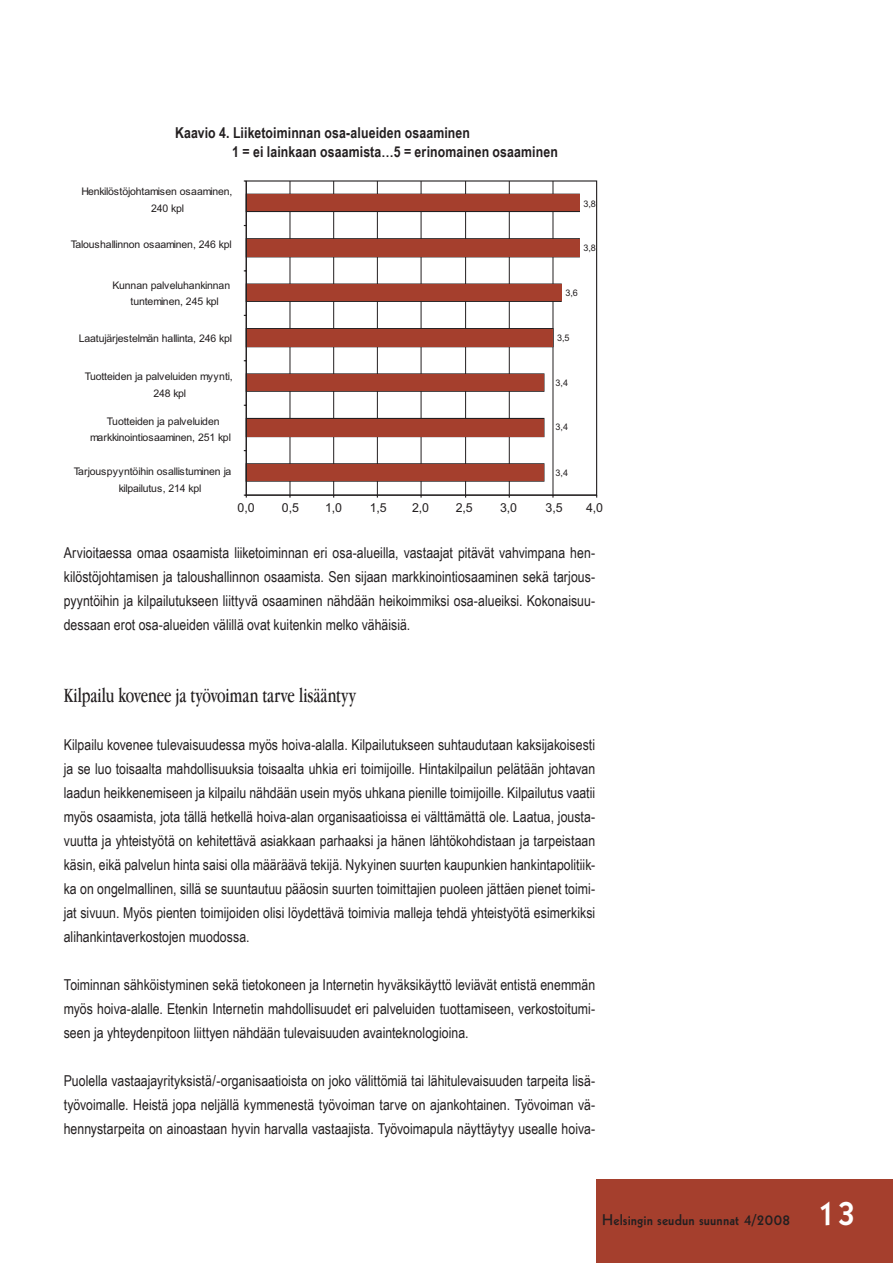
<style>
.page{position:relative;width:893px;height:1263px;background:#fff}
.page>*{position:absolute;margin:0;border:0;box-sizing:border-box;transform-origin:0 0}
.t1{font:36px "Geometric 231 BT Bold C";color:#fff}
.t2{font:21px "Garamond IT Cby BT";color:#231f20;scale:.7 1}
.t3{font:15px/24px "Arial Narrow";color:#231f20;text-align:justify}
.t4{font:700 15px/18px "Arial Narrow";letter-spacing:.01em;color:#231f20}
.t5{font:15px "Geometric 231 BT Bold C";letter-spacing:.01em;color:#231f20}
.t6{font:12.3px "Arial";color:#231f20}
.t7{font:10.5px/16.8px "Arial";letter-spacing:-.01em;color:#231f20}
.t8{font:9px "Arial";color:#231f20}
</style>
<div class="page">
<div style="left:596px;top:1179px;width:297px;height:84px;background:#a53f2d"></div>
<svg style="left:245px;top:180px;width:353px;height:316px"></svg>
<div style="left:247px;top:464px;width:297px;height:17px;background:#a53f2d"></div>
<div style="left:246px;top:418px;width:298px;height:19px;border:1px solid #231f20"></div>
<div style="left:247px;top:419px;width:297px;height:17px;background:#a53f2d"></div>
<div style="left:246px;top:373px;width:298px;height:19px;border:1px solid #231f20"></div>
<div style="left:247px;top:374px;width:297px;height:17px;background:#a53f2d"></div>
<div style="left:246px;top:328px;width:308px;height:19px;border:1px solid #231f20"></div>
<div style="left:247px;top:329px;width:306px;height:17px;background:#a53f2d"></div>
<div style="left:246px;top:283px;width:316px;height:19px;border:1px solid #231f20"></div>
<div style="left:247px;top:284px;width:314px;height:17px;background:#a53f2d"></div>
<div style="left:246px;top:238px;width:334px;height:19px;border:1px solid #231f20"></div>
<div style="left:247px;top:239px;width:332px;height:17px;background:#a53f2d"></div>
<div style="left:246px;top:194px;width:334px;height:18px;border:1px solid #231f20"></div>
<div style="left:247px;top:194px;width:332px;height:17px;background:#a53f2d"></div>
<hr style="left:246px;top:495px;width:351px;height:1px;background:#231f20">
<hr style="left:246px;top:181px;width:1px;height:314px;background:#231f20">
<p class="t4" style="left:232px;top:125px;width:327px;text-indent:-57px">Kaavio 4. Liiketoiminnan osa-alueiden osaaminen<br>1 = ei lainkaan osaamista…5 = erinomainen osaaminen</p>
<p class="t7" style="left:151px;top:184px;width:83px;text-indent:-70px">Henkilöstöjohtamisen osaaminen,<br>240 kpl</p>
<p class="t7" style="left:71px;top:237px;width:162px">Taloushallinnon osaaminen, 246 kpl</p>
<p class="t7" style="left:131px;top:277px;width:101px;text-indent:-18px">Kunnan palveluhankinnan tunteminen, 245 kpl</p>
<p class="t8" style="left:583px;top:200px;width:14px">3,8</p>
<p class="t8" style="left:583px;top:245px;width:14px">3,8</p>
<p class="t8" style="left:565px;top:290px;width:14px">3,6</p>
<p class="t7" style="left:79px;top:331px;width:155px">Laatujärjestelmän hallinta, 246 kpl</p>
<p class="t7" style="left:153px;top:369px;width:81px;text-indent:-69px">Tuotteiden ja palveluiden myynti,<br>248 kpl</p>
<p class="t7" style="left:90px;top:413px;width:143px;text-align:center">Tuotteiden ja palveluiden markkinointiosaaminen, 251 kpl</p>
<p class="t7" style="left:119px;top:464px;width:114px;text-indent:-45px">Tarjouspyyntöihin osallistuminen ja kilpailutus, 214 kpl</p>
<p class="t8" style="left:557px;top:334px;width:14px">3,5</p>
<p class="t8" style="left:556px;top:379px;width:14px">3,4</p>
<p class="t8" style="left:556px;top:424px;width:14px">3,4</p>
<p class="t8" style="left:556px;top:469px;width:14px">3,4</p>
<p class="t6" style="left:238px;top:503px;width:19px">0,0</p>
<p class="t6" style="left:282px;top:503px;width:19px">0,5</p>
<p class="t6" style="left:325px;top:503px;width:19px">1,0</p>
<p class="t6" style="left:370px;top:503px;width:19px">1,5</p>
<p class="t6" style="left:412px;top:503px;width:19px">2,0</p>
<p class="t6" style="left:456px;top:503px;width:19px">2,5</p>
<p class="t6" style="left:500px;top:503px;width:19px">3,0</p>
<p class="t6" style="left:546px;top:503px;width:19px">3,5</p>
<p class="t6" style="left:586px;top:503px;width:19px">4,0</p>
<p class="t3" style="left:64px;top:541px;width:533px">Arvioitaessa omaa osaamista liiketoiminnan eri osa-alueilla, vastaajat pitävät vahvimpana hen&shy;kilöstöjohtamisen ja taloushallinnon osaamista. Sen sijaan markkinointiosaaminen sekä tarjous&shy;pyyntöihin ja kilpailutukseen liittyvä osaaminen nähdään heikoimmiksi osa-alueiksi. Kokonaisuu&shy;dessaan erot osa-alueiden välillä ovat kuitenkin melko vähäisiä.</p>
<h2 class="t2" style="left:64px;top:683px;width:419px">Kilpailu kovenee ja työvoiman tarve lisääntyy</h2>
<p class="t3" style="left:64px;top:733px;width:533px">Kilpailu kovenee tulevaisuudessa myös hoiva-alalla. Kilpailutukseen suhtaudutaan kaksijakoisesti ja se luo toisaalta mahdollisuuksia toisaalta uhkia eri toimijoille. Hintakilpailun pelätään johtavan laadun heikkenemiseen ja kilpailu nähdään usein myös uhkana pienille toimijoille. Kilpailutus vaatii myös osaamista, jota tällä hetkellä hoiva-alan organisaatioissa ei välttämättä ole. Laatua, jousta&shy;vuutta ja yhteistyötä on kehitettävä asiakkaan parhaaksi ja hänen lähtökohdistaan ja tarpeistaan käsin, eikä palvelun hinta saisi olla määräävä tekijä. Nykyinen suurten kaupunkien hankintapolitiik&shy;ka on ongelmallinen, sillä se suuntautuu pääosin suurten toimittajien puoleen jättäen pienet toimi&shy;jat sivuun. Myös pienten toimijoiden olisi löydettävä toimivia malleja tehdä yhteistyötä esimerkiksi alihankintaverkostojen muodossa.</p>
<p class="t3" style="left:64px;top:973px;width:533px">Toiminnan sähköistyminen sekä tietokoneen ja Internetin hyväksikäyttö leviävät entistä enemmän myös hoiva-alalle. Etenkin Internetin mahdollisuudet eri palveluiden tuottamiseen, verkostoitumi&shy;seen ja yhteydenpitoon liittyen nähdään tulevaisuuden avainteknologioina.</p>
<p class="t3" style="left:64px;top:1069px;width:533px">Puolella vastaajayrityksistä/-organisaatioista on joko välittömiä tai lähitulevaisuuden tarpeita lisä&shy;työvoimalle. Heistä jopa neljällä kymmenestä työvoiman tarve on ajankohtainen. Työvoiman vä&shy;hennystarpeita on ainoastaan hyvin harvalla vastaajista. Työvoimapula näyttäytyy usealle hoiva-</p>
<p class="t5" style="left:602px;top:1210px;width:190px">Helsingin seudun suunnat 4/2008</p>
<h1 class="t1" style="left:816px;top:1189px;width:42px">13</h1>
</div>
